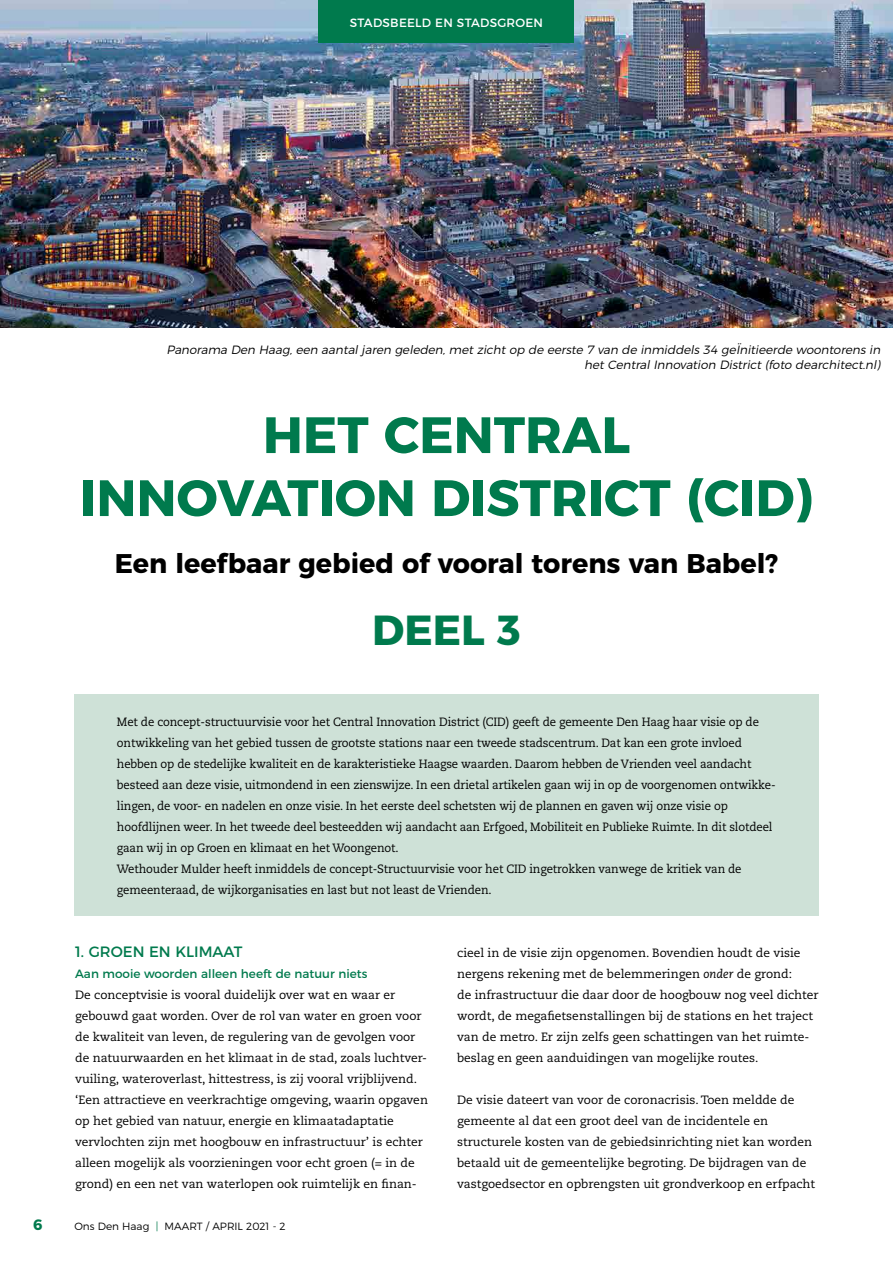
<style>
.page{position:relative;width:893px;height:1263px;background:#fff}
.page>*{position:absolute;margin:0;border:0;box-sizing:border-box;transform-origin:0 0}
.t1{font:700 51px/63px "Montserrat";color:#007a4d;text-align:center}
.t2{font:700 42px "Montserrat";color:#007a4d}
.t3{font:700 27px "Montserrat";color:#000}
.t4{font:15px "Montserrat";color:#007a4d}
.t5{font:700 15px "Montserrat";color:#007a4d}
.t6{font:12px/21px "Caecilia LT Std";letter-spacing:-.005em;color:#000}
.t7{font:12px/21px "Caecilia LT Std";letter-spacing:-.005em;color:#000;scale:.95 1}
.t8{font:italic 300 12px/15px "Montserrat";color:#000;text-align:right}
.t9{font:12px "Montserrat";color:#007a4d}
.t10{font:12px "Montserrat";letter-spacing:.02em;color:#fff}
.t11{font:300 10.5px "Montserrat";color:#000}
.s1{color:#007a4d}
.s2{font-style:italic}
</style>
<div class="page">
<img style="left:0;top:0;width:893px;height:327px">
<div style="left:319px;top:0;width:255px;height:43px;background:#007a4d"></div>
<div style="left:74px;top:694px;width:745px;height:222px;background:#cee1d7"></div>
<p class="t10" style="left:350px;top:13px;width:195px">STADSBEELD EN STADSGROEN</p>
<p class="t8" style="left:166px;top:341px;width:718px">Panorama Den Haag,een aantaljaren geleden,metzichtop de eerste 7 van de inmiddels34 geÏnitieerde woontorensin hetCentralInnovation District(foto dearchitect.nl)</p>
<h1 class="t1" style="left:80px;top:399px;width:734px">HET CENTRAL<br>INNOVATION DISTRICT (CID)</h1>
<h3 class="t3" style="left:115px;top:541px;width:665px">Een leefbaar gebied of vooral torens van Babel?</h3>
<h2 class="t2" style="left:372px;top:596px;width:150px">DEEL 3</h2>
<p class="t7" style="left:117px;top:712px;width:695px">Met de concept-structuurvisie voor het Central Innovation District (CID) geeft de gemeente Den Haag haar visie op de ontwikkeling van het gebied tussen de grootste stations naar een tweede stadscentrum. Dat kan een grote invloed hebben op de stedelijke kwaliteit en de karakteristieke Haagse waarden. Daarom hebben de Vrienden veel aandacht besteed aan deze visie, uitmondend in een zienswijze. In een drietal artikelen gaan wij in op de voorgenomen ontwikke&shy;lingen, de voor- en nadelen en onze visie. In het eerste deel schetsten wij de plannen en gaven wij onze visie op hoofdlijnen weer. In het tweede deel besteedden wij aandacht aan Erfgoed, Mobiliteit en Publieke Ruimte. In dit slotdeel gaan wij in op Groen en klimaat en het Woongenot.<br>Wethouder Mulder heeft inmiddels de concept-Structuurvisie voor het CID ingetrokken vanwege de kritiek van de gemeenteraad, de wijkorganisaties en last but not least de Vrienden.</p>
<p class="t4" style="left:75px;top:940px;width:169px">1. GROEN EN KLIMAAT</p>
<p class="t9" style="left:75px;top:964px;width:294px">Aan mooie woorden alleen heeft de natuur niets</p>
<p class="t6" style="left:75px;top:985px;width:354px">De conceptvisie is vooral duidelijk over wat en waar er gebouwd gaat worden. Over de rol van water en groen voor de kwaliteit van leven, de regulering van de gevolgen voor de natuurwaarden en het klimaat in de stad, zoals luchtver&shy;vuiling, wateroverlast, hittestress, is zij vooral vrijblijvend. ‘Een attractieve en veerkrachtige omgeving, waarin opgaven op het gebied van natuur, energie en klimaatadaptatie vervlochten zijn met hoogbouw en infrastructuur’ is echter alleen mogelijk als voorzieningen voor echt groen (= in de grond) en een net van waterlopen ook ruimtelijk en finan-</p>
<p class="t5" style="left:33px;top:1212px;width:11px">6</p>
<p class="t11" style="left:74px;top:1218px;width:213px">Ons Den Haag <span class="s1">|</span> MAART / APRIL 2021 - 2</p>
<p class="t6" style="left:457px;top:943px;width:363px">cieel in de visie zijn opgenomen. Bovendien houdt de visie nergens rekening met de belemmeringen <span class="s2">onder</span> de grond:<br>de infrastructuur die daar door de hoogbouw nog veel dichter wordt, de megafietsenstallingen bij de stations en het traject van de metro. Er zijn zelfs geen schattingen van het ruimte&shy;beslag en geen aanduidingen van mogelijke routes.</p>
<p class="t6" style="left:457px;top:1090px;width:360px">De visie dateert van voor de coronacrisis. Toen meldde de gemeente al dat een groot deel van de incidentele en structurele kosten van de gebiedsinrichting niet kan worden betaald uit de gemeentelijke begroting. De bijdragen van de vastgoedsector en opbrengsten uit grondverkoop en erfpacht</p>
</div>
